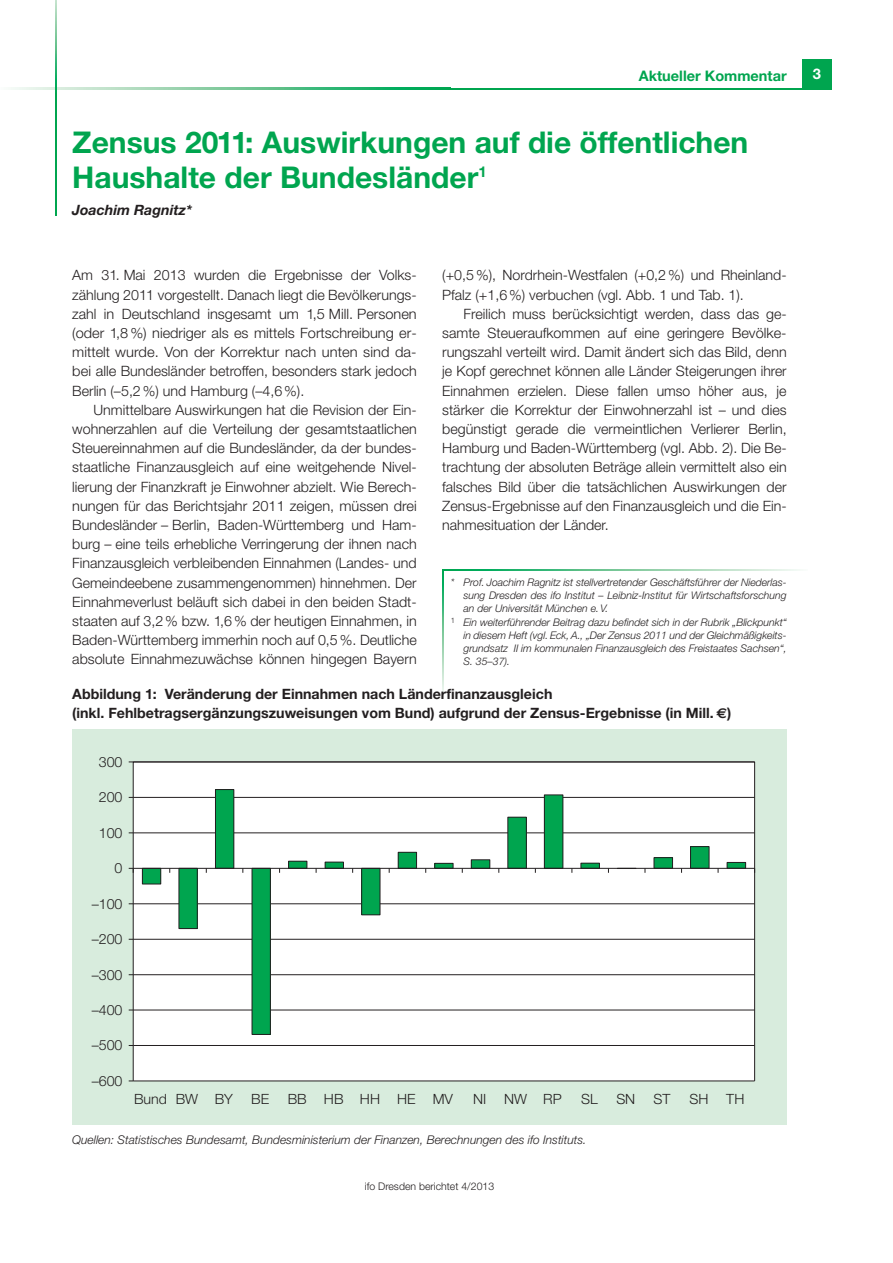
<style>
.page{position:relative;width:893px;height:1263px;background:#fff}
.page>*{position:absolute;margin:0;border:0;box-sizing:border-box;transform-origin:0 0}
.t1{font:700 30px/34.5px "Helvetica Neue";color:#00a54f}
.t2{font:700 14.7px "Helvetica Neue";color:#fff}
.t3{font:700 14.55px "Helvetica Neue";color:#00a54f}
.t4{font:300 14.25px/19.2px "Helvetica Neue";color:#231f20;text-align:justify}
.t5{font:700 14.25px/18.8px "Helvetica Neue";color:#231f20}
.t6{font:italic 700 14.25px "Helvetica Neue";color:#231f20}
.t7{font:300 14.1px "Helvetica Neue";color:#231f20}
.t8{font:italic 300 12px "Helvetica Neue";color:#231f20}
.t9{font:italic 300 10.5px "Helvetica Neue";color:#231f20}
.t10{font:300 10.5px "Helvetica Neue";color:#231f20}
.s1{font-family:"Euro Sans"}
</style>
<div class="page">
<hr style="left:55px;top:94px;width:2px;height:122px;background:#00a54f">
<svg style="left:442px;top:569px;width:358px;height:2px"></svg>
<svg style="left:442px;top:570px;width:2px;height:125px"></svg>
<div style="left:802px;top:60px;width:30px;height:29px;background:#00a54f"></div>
<hr style="left:448px;top:88px;width:384px;height:1px;background:#00a54f">
<svg style="left:11px;top:88px;width:437px;height:1px"></svg>
<svg style="left:55px;top:0;width:2px;height:94px"></svg>
<div style="left:72px;top:729px;width:715px;height:396px;background:#d8ecdd"></div>
<div style="left:133px;top:762px;width:622px;height:319px;background:#fff"></div>
<hr style="left:133px;top:1080px;width:622px;height:1px;background:#231f20">
<hr style="left:133px;top:1045px;width:622px;height:1px;background:#231f20">
<hr style="left:133px;top:1010px;width:622px;height:1px;background:#231f20">
<hr style="left:133px;top:974px;width:622px;height:1px;background:#231f20">
<hr style="left:133px;top:939px;width:622px;height:1px;background:#231f20">
<hr style="left:133px;top:903px;width:622px;height:1px;background:#231f20">
<hr style="left:133px;top:832px;width:622px;height:1px;background:#231f20">
<hr style="left:133px;top:797px;width:622px;height:1px;background:#231f20">
<hr style="left:133px;top:761px;width:622px;height:1px;background:#231f20">
<div style="left:142px;top:868px;width:19px;height:16px;background:#00a54f"></div>
<div style="left:142px;top:868px;width:19px;height:16px;border:1px solid #231f20"></div>
<div style="left:179px;top:868px;width:18px;height:60px;background:#00a54f"></div>
<div style="left:179px;top:868px;width:19px;height:61px;border:1px solid #231f20"></div>
<div style="left:215px;top:789px;width:19px;height:79px;background:#00a54f"></div>
<div style="left:215px;top:789px;width:19px;height:80px;border:1px solid #231f20"></div>
<div style="left:252px;top:868px;width:18px;height:166px;background:#00a54f"></div>
<div style="left:252px;top:868px;width:19px;height:167px;border:1px solid #231f20"></div>
<div style="left:289px;top:861px;width:18px;height:7px;background:#00a54f"></div>
<div style="left:288px;top:861px;width:19px;height:8px;border:1px solid #231f20"></div>
<div style="left:325px;top:862px;width:18px;height:6px;background:#00a54f"></div>
<div style="left:325px;top:862px;width:19px;height:7px;border:1px solid #231f20"></div>
<div style="left:362px;top:868px;width:18px;height:47px;background:#00a54f"></div>
<div style="left:361px;top:868px;width:19px;height:47px;border:1px solid #231f20"></div>
<div style="left:398px;top:852px;width:19px;height:16px;background:#00a54f"></div>
<div style="left:398px;top:852px;width:19px;height:17px;border:1px solid #231f20"></div>
<div style="left:435px;top:863px;width:18px;height:5px;background:#00a54f"></div>
<div style="left:434px;top:863px;width:19px;height:6px;border:1px solid #231f20"></div>
<div style="left:471px;top:860px;width:19px;height:8px;background:#00a54f"></div>
<div style="left:471px;top:859px;width:19px;height:10px;border:1px solid #231f20"></div>
<div style="left:508px;top:817px;width:18px;height:51px;background:#00a54f"></div>
<div style="left:507px;top:817px;width:20px;height:52px;border:1px solid #231f20"></div>
<div style="left:544px;top:795px;width:19px;height:73px;background:#00a54f"></div>
<div style="left:544px;top:794px;width:19px;height:75px;border:1px solid #231f20"></div>
<div style="left:581px;top:863px;width:18px;height:5px;background:#00a54f"></div>
<div style="left:580px;top:863px;width:20px;height:6px;border:1px solid #231f20"></div>
<div style="left:654px;top:858px;width:18px;height:10px;background:#00a54f"></div>
<div style="left:654px;top:857px;width:19px;height:12px;border:1px solid #231f20"></div>
<div style="left:690px;top:846px;width:19px;height:22px;background:#00a54f"></div>
<div style="left:690px;top:846px;width:19px;height:23px;border:1px solid #231f20"></div>
<div style="left:727px;top:862px;width:19px;height:6px;background:#00a54f"></div>
<div style="left:727px;top:862px;width:19px;height:7px;border:1px solid #231f20"></div>
<hr style="left:133px;top:868px;width:622px;height:1px;background:#231f20">
<svg style="left:129px;top:868px;width:5px;height:5px"></svg>
<p class="t3" style="left:639px;top:71px;width:149px">Aktueller Kommentar</p>
<h1 class="t1" style="left:72px;top:128px;width:678px">Zensus 2011: Auswirkungen auf die öffentlichen<br>Haushalte der Bundesländer<sup>1</sup></h1>
<p class="t6" style="left:72px;top:205px;width:121px">Joachim Ragnitz*</p>
<p class="t4" style="left:72px;top:267px;width:346px">Am 31. Mai 2013 wurden die Ergebnisse der Volks&shy;zählung 2011 vorgestellt. Danach liegt die Bevölkerungs&shy;zahl in Deutschland insgesamt um 1,5 Mill. Personen (oder 1,8%) niedriger als es mittels Fortschreibung er&shy;mittelt wurde. Von der Korrektur nach unten sind da&shy;bei alle Bundesländer betroffen, besonders stark jedoch Berlin (–5,2%) und Hamburg (–4,6%).</p>
<p class="t4" style="left:72px;top:401px;width:346px;text-indent:21px">Unmittelbare Auswirkungen hat die Revision der Ein&shy;wohnerzahlen auf die Verteilung der gesamtstaatlichen Steuereinnahmen auf die Bundesländer, da der bundes&shy;staatliche Finanzausgleich auf eine weitgehende Nivel&shy;lierung der Finanzkraft je Einwohner abzielt. Wie Berech&shy;nungen für das Berichtsjahr 2011 zeigen, müssen drei Bundesländer – Berlin, Baden-Württemberg und Ham&shy;burg – eine teils erhebliche Verringerung der ihnen nach Finanzausgleich verbleibenden Einnahmen (Landes- und Gemeindeebene zusammengenommen) hinnehmen. Der Einnahmeverlust beläuft sich dabei in den beiden Stadt&shy;staaten auf 3,2% bzw. 1,6% der heutigen Einnahmen, in Baden-Württemberg immerhin noch auf 0,5%. Deutliche absolute Einnahmezuwächse können hingegen Bayern</p>
<p class="t4" style="left:442px;top:267px;width:346px">(+0,5%), Nordrhein-Westfalen (+0,2%) und Rheinland-<br>Pfalz (+1,6%) verbuchen (vgl. Abb. 1 und Tab. 1).</p>
<p class="t4" style="left:442px;top:305px;width:346px;text-indent:21px">Freilich muss berücksichtigt werden, dass das ge&shy;samte Steueraufkommen auf eine geringere Bevölke&shy;rungszahl verteilt wird. Damit ändert sich das Bild, denn je Kopf gerechnet können alle Länder Steigerungen ihrer Einnahmen erzielen. Diese fallen umso höher aus, je stärker die Korrektur der Einwohnerzahl ist – und dies begünstigt gerade die vermeintlichen Verlierer Berlin, Hamburg und Baden-Württemberg (vgl. Abb. 2). Die Be&shy;trachtung der absoluten Beträge allein vermittelt also ein falsches Bild über die tatsächlichen Auswirkungen der Zensus-Ergebnisse auf den Finanzausgleich und die Ein&shy;nahmesituation der Länder.</p>
<p class="t9" style="left:451px;top:578px;width:337px">* Prof. Joachim Ragnitz ist stellvertretender Geschäftsführer der Niederlas-</p>
<p class="t9" style="left:463px;top:592px;width:325px">sung Dresden des ifo Institut – Leibniz-Institut für Wirtschaftsforschung</p>
<p class="t9" style="left:463px;top:605px;width:146px">an der Universität München e.V.</p>
<p class="t9" style="left:451px;top:618px;width:337px"><sup>1</sup> Ein weiterführender Beitrag dazu befindet sich in der Rubrik „Blickpunkt“</p>
<p class="t9" style="left:463px;top:631px;width:325px">in diesem Heft (vgl. Eck, A., „Der Zensus 2011 und der Gleichmäßigkeits-</p>
<p class="t9" style="left:463px;top:644px;width:325px">grundsatz II im kommunalen Finanzausgleich des Freistaates Sachsen“,</p>
<p class="t9" style="left:463px;top:658px;width:48px">S. 35–37).</p>
<p class="t5" style="left:72px;top:686px;width:661px">Abbildung 1: Veränderung der Einnahmen nach Länderfinanzausgleich<br>(inkl. Fehlbetragsergänzungszuweisungen vom Bund) aufgrund der Zensus-Ergebnisse (in Mill. <span class="s1">€</span>)</p>
<p class="t7" style="left:99px;top:757px;width:25px">300</p>
<p class="t7" style="left:99px;top:792px;width:25px">200</p>
<p class="t7" style="left:99px;top:828px;width:25px">100</p>
<p class="t7" style="left:115px;top:863px;width:9px">0</p>
<p class="t7" style="left:92px;top:898px;width:32px">–100</p>
<p class="t7" style="left:92px;top:934px;width:32px">–200</p>
<p class="t7" style="left:92px;top:969px;width:32px">–300</p>
<p class="t7" style="left:92px;top:1005px;width:32px">–400</p>
<p class="t7" style="left:92px;top:1040px;width:32px">–500</p>
<p class="t7" style="left:92px;top:1076px;width:32px">–600</p>
<p class="t7" style="left:134px;top:1094px;width:100px">Bund BW BY</p>
<p class="t7" style="left:251px;top:1094px;width:19px">BE</p>
<p class="t7" style="left:288px;top:1094px;width:167px">BB HB HH HE MV</p>
<p class="t7" style="left:473px;top:1094px;width:15px">NI</p>
<p class="t7" style="left:504px;top:1094px;width:59px">NW RP</p>
<p class="t7" style="left:581px;top:1094px;width:18px">SL</p>
<p class="t7" style="left:616px;top:1094px;width:20px">SN</p>
<p class="t7" style="left:654px;top:1094px;width:18px">ST</p>
<p class="t7" style="left:689px;top:1094px;width:20px">SH</p>
<p class="t7" style="left:726px;top:1094px;width:20px">TH</p>
<p class="t8" style="left:72px;top:1135px;width:516px">Quellen: Statistisches Bundesamt, Bundesministerium der Finanzen, Berechnungen des ifo Instituts.</p>
<p class="t10" style="left:365px;top:1182px;width:131px">ifo Dresden berichtet 4/2013</p>
<p class="t2" style="left:813px;top:68px;width:10px">3</p>
</div>
